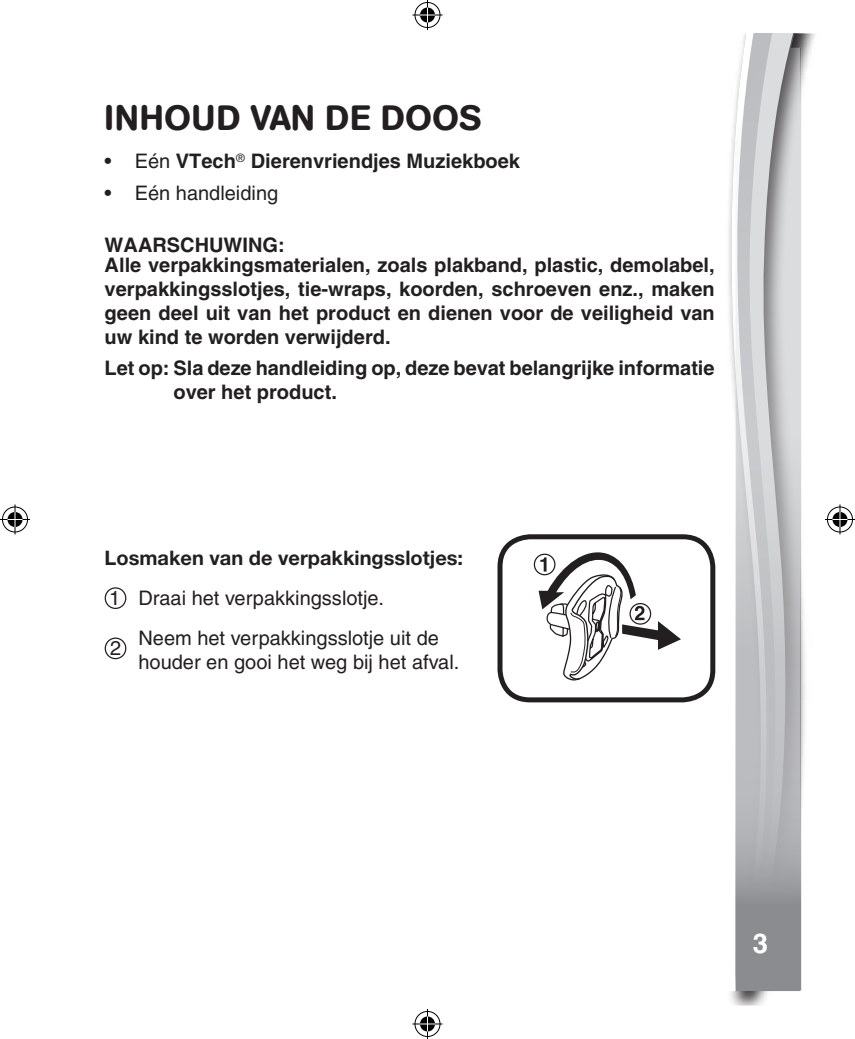
<style>
.page{position:relative;width:855px;height:1039px;background:#fff}
.page>*{position:absolute;margin:0;border:0;box-sizing:border-box;transform-origin:0 0}
.Headline{font:500 35px "AG Book Rounded";letter-spacing:.02em;color:#231f20}
.t1{font:700 27.5px "Helvetica";color:#fff}
.Headline-2{font:700 20px/24px "Helvetica";color:#231f20;text-align:justify}
.Headline-3{font:500 20px/24px "Helvetica";color:#231f20}
.Second_line{font:700 20px "Helvetica Neue 75";color:#231f20}
.body_text_2{font:500 20px "Helvetica";color:#231f20}
.Body_text{font:500 20px "Helvetica";color:#231f20}
.s1{font-weight:500}
</style>
<div class="page">
<svg style="left:784px;top:34px;width:23px;height:956px"></svg>
<svg style="left:730px;top:34px;width:38px;height:374px"></svg>
<svg style="left:735px;top:48px;width:64px;height:942px;background:#bdbec0"></svg>
<div style="left:533px;top:553px;width:22px;height:22px;border:1px solid #231f20;border-radius:50%"></div>
<svg style="left:538px;top:552px;width:142px;height:129px"></svg>
<div style="left:629px;top:603px;width:22px;height:21px;border:1px solid #231f20;border-radius:50%"></div>
<div style="left:497px;top:534px;width:218px;height:168px;border:5px solid #231f20;border-radius:30px"></div>
<div style="left:105px;top:587px;width:21px;height:22px;border:1px solid #231f20;border-radius:50%"></div>
<div style="left:105px;top:637px;width:21px;height:22px;border:1px solid #231f20;border-radius:50%"></div>
<div style="left:413px;top:1px;width:28px;height:28px;border:3px solid #fff;border-radius:50%"></div>
<svg style="left:412px;top:13px;width:30px;height:4px"></svg>
<hr style="left:425px;top:0;width:4px;height:30px;background:#fff">
<div style="left:418px;top:6px;width:18px;height:18px;border:3px solid #fff;border-radius:50%"></div>
<div style="left:414px;top:2px;width:26px;height:26px;border:1px solid #000;border-radius:50%"></div>
<hr style="left:412px;top:15px;width:30px;height:1px;background:#000">
<hr style="left:427px;top:0;width:1px;height:30px;background:#000">
<svg style="left:420px;top:7px;width:15px;height:15px"></svg>
<div style="left:413px;top:1009px;width:28px;height:28px;border:3px solid #fff;border-radius:50%"></div>
<hr style="left:412px;top:1022px;width:30px;height:3px;background:#fff">
<hr style="left:425px;top:1008px;width:4px;height:30px;background:#fff">
<div style="left:418px;top:1014px;width:18px;height:18px;border:3px solid #fff;border-radius:50%"></div>
<div style="left:414px;top:1011px;width:26px;height:25px;border:1px solid #000;border-radius:50%"></div>
<hr style="left:412px;top:1023px;width:30px;height:1px;background:#000">
<hr style="left:427px;top:1008px;width:1px;height:30px;background:#000">
<svg style="left:420px;top:1016px;width:15px;height:15px"></svg>
<div style="left:1px;top:505px;width:28px;height:28px;border:3px solid #fff;border-radius:50%"></div>
<hr style="left:0;top:518px;width:30px;height:3px;background:#fff">
<svg style="left:13px;top:504px;width:4px;height:30px"></svg>
<div style="left:6px;top:510px;width:18px;height:18px;border:3px solid #fff;border-radius:50%"></div>
<div style="left:2px;top:506px;width:26px;height:26px;border:1px solid #000;border-radius:50%"></div>
<hr style="left:0;top:519px;width:30px;height:1px;background:#000">
<hr style="left:15px;top:504px;width:1px;height:30px;background:#000">
<svg style="left:8px;top:512px;width:14px;height:15px"></svg>
<div style="left:825px;top:505px;width:28px;height:28px;border:3px solid #fff;border-radius:50%"></div>
<hr style="left:824px;top:518px;width:30px;height:3px;background:#fff">
<hr style="left:838px;top:504px;width:3px;height:30px;background:#fff">
<div style="left:830px;top:510px;width:18px;height:18px;border:3px solid #fff;border-radius:50%"></div>
<div style="left:826px;top:506px;width:26px;height:26px;border:1px solid #000;border-radius:50%"></div>
<hr style="left:824px;top:519px;width:30px;height:1px;background:#000">
<hr style="left:839px;top:504px;width:1px;height:30px;background:#000">
<svg style="left:832px;top:512px;width:15px;height:15px"></svg>
<p class="Headline" style="left:105px;top:98px;width:378px">INHOUD VAN DE DOOS</p>
<p class="Headline-2" style="left:105px;top:149px;width:417px"><span class="s1">• Eén</span> VTech<sup>®</sup> Dierenvriendjes Muziekboek</p>
<p class="body_text_2" style="left:105px;top:181px;width:175px">• Eén handleiding</p>
<p class="Headline-2" style="left:105px;top:232px;width:181px">WAARSCHUWING:</p>
<p class="Headline-2" style="left:105px;top:253px;width:611px">Alle verpakkingsmaterialen, zoals plakband, plastic, demolabel, verpakkingsslotjes, tie-wraps, koorden, schroeven enz., maken geen deel uit van het product en dienen voor de veiligheid van uw kind te worden verwijderd.</p>
<p class="Headline-2" style="left:173px;top:356px;width:542px;text-indent:-69px">Let op: Sla deze handleiding op, deze bevat belangrijke informatie over het product.</p>
<p class="Second_line" style="left:105px;top:545px;width:360px">Losmaken van de verpakkingsslotjes:</p>
<p class="Body_text" style="left:109px;top:586px;width:13px">1</p>
<p class="Headline-3" style="left:138px;top:586px;width:247px">Draai het verpakkingsslotje.</p>
<p class="Headline-3" style="left:138px;top:625px;width:322px">Neem het verpakkingsslotje uit de houder en gooi het weg bij het afval.</p>
<p class="Body_text" style="left:110px;top:636px;width:13px">2</p>
<h2 class="t1" style="left:752px;top:923px;width:21px">3 <sup>3</sup>3</h2>
</div>
